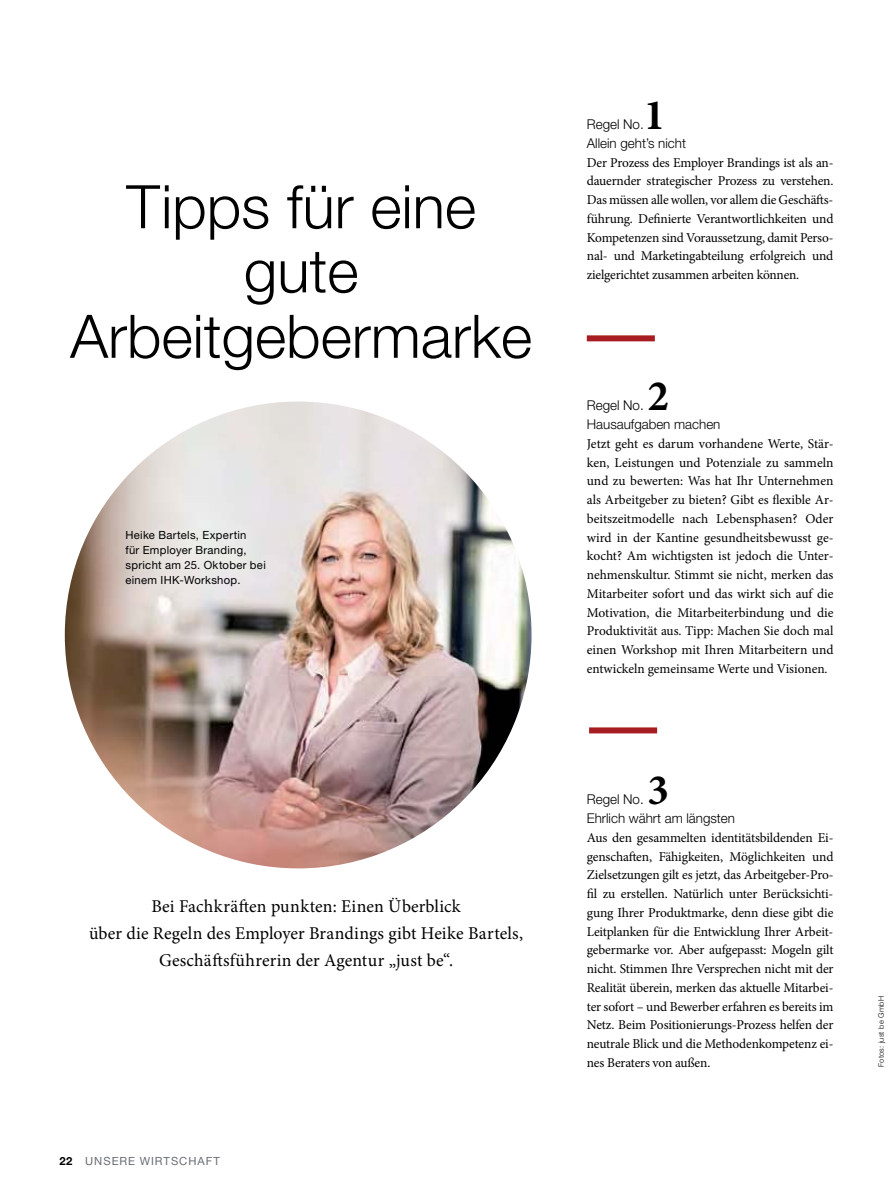
<style>
.page{position:relative;width:893px;height:1191px;background:#fff}
.page>*{position:absolute;margin:0;border:0;box-sizing:border-box;transform-origin:0 0}
.t1{font:300 60px/64.8px "Helvetica Neue LT Std";color:#000;text-align:center}
.t2{font:700 43.5px "Minion Pro";color:#000}
.t3{font:18px/27px "Minion Pro";letter-spacing:.01em;color:#000;text-align:center}
.t4{font:13.5px/18.8px "Minion Pro";letter-spacing:-.01em;color:#000;text-align:justify}
.t5{font:300 13.5px "Helvetica Neue LT Std";color:#000}
.t6{font:11.25px/15px "Helvetica Neue LT Com";letter-spacing:.03em;color:#000}
.t7{font:11.25px "Helvetica Neue LT Com";letter-spacing:.09em;color:#6a6d73}
.t8{font:300 7.5px "Helvetica Neue LT Std";letter-spacing:.04em;color:#000}
.s1{font-weight:700;color:#000}
</style>
<div class="page">
<div style="left:587px;top:335px;width:68px;height:6px;background:#a61d21"></div>
<div style="left:589px;top:727px;width:68px;height:6px;background:#a61d21"></div>
<img style="left:65px;top:401px;width:466px;height:467px;border-radius:50%">
<h1 class="t1" style="left:70px;top:180px;width:463px">Tipps für eine gute<br>Arbeitgebermarke</h1>
<p class="t6" style="left:125px;top:528px;width:142px">Heike Bartels, Expertin<br>für Employer Branding, spricht am 25. Oktober bei einem IHK-Workshop.</p>
<h3 class="t3" style="left:89px;top:894px;width:436px">Bei Fachkräften punkten: Einen Überblick<br>über die Regeln des Employer Brandings gibt Heike Bartels,<br>Geschäftsführerin der Agentur „just be“.</h3>
<p class="t7" style="left:60px;top:1157px;width:162px"><span class="s1">22</span> UNSERE WIRTSCHAFT</p>
<h2 class="t2" style="left:644px;top:98px;width:23px">1</h2>
<p class="t5" style="left:587px;top:138px;width:101px">Allein geht’s nicht</p>
<p class="t4" style="left:587px;top:154px;width:248px">Der Prozess des Employer Brandings ist als an&shy;dauernder strategischer Prozess zu verstehen.<br>Das müssen alle wollen, vor allem die Geschäfts&shy;führung. Definierte Verantwortlichkeiten und Kompetenzen sind Voraussetzung, damit Perso&shy;nal- und Marketingabteilung erfolgreich und zielgerichtet zusammen arbeiten können.</p>
<p class="t5" style="left:587px;top:119px;width:58px">Regel No.</p>
<h2 class="t2" style="left:647px;top:379px;width:23px">2</h2>
<p class="t5" style="left:587px;top:419px;width:135px">Hausaufgaben machen</p>
<p class="t4" style="left:587px;top:435px;width:248px">Jetzt geht es darum vorhandene Werte, Stär&shy;ken, Leistungen und Potenziale zu sammeln und zu bewerten: Was hat Ihr Unternehmen als Arbeitgeber zu bieten? Gibt es flexible Ar&shy;beitszeitmodelle nach Lebensphasen? Oder wird in der Kantine gesundheitsbewusst ge&shy;kocht? Am wichtigsten ist jedoch die Unter&shy;nehmenskultur. Stimmt sie nicht, merken das Mitarbeiter sofort und das wirkt sich auf die Motivation, die Mitarbeiterbindung und die Produktivität aus. Tipp: Machen Sie doch mal einen Workshop mit Ihren Mitarbeitern und entwickeln gemeinsame Werte und Visionen.</p>
<p class="t5" style="left:587px;top:401px;width:58px">Regel No.</p>
<h2 class="t2" style="left:647px;top:773px;width:23px">3</h2>
<p class="t5" style="left:587px;top:813px;width:150px">Ehrlich währt am längsten</p>
<p class="t4" style="left:587px;top:829px;width:248px">Aus den gesammelten identitätsbildenden Ei&shy;genschaften, Fähigkeiten, Möglichkeiten und Zielsetzungen gilt es jetzt, das Arbeitgeber-Pro&shy;fil zu erstellen. Natürlich unter Berücksichti&shy;gung Ihrer Produktmarke, denn diese gibt die Leitplanken für die Entwicklung Ihrer Arbeit&shy;gebermarke vor. Aber aufgepasst: Mogeln gilt nicht. Stimmen Ihre Versprechen nicht mit der Realität überein, merken das aktuelle Mitarbei&shy;ter sofort – und Bewerber erfahren es bereits im Netz. Beim Positionierungs-Prozess helfen der neutrale Blick und die Methodenkompetenz ei&shy;nes Beraters von außen.</p>
<p class="t5" style="left:587px;top:794px;width:58px">Regel No.</p>
<p class="t8" style="left:878px;top:1066px;width:72px;rotate:-90deg">Fotos: just be GmbH</p>
</div>
